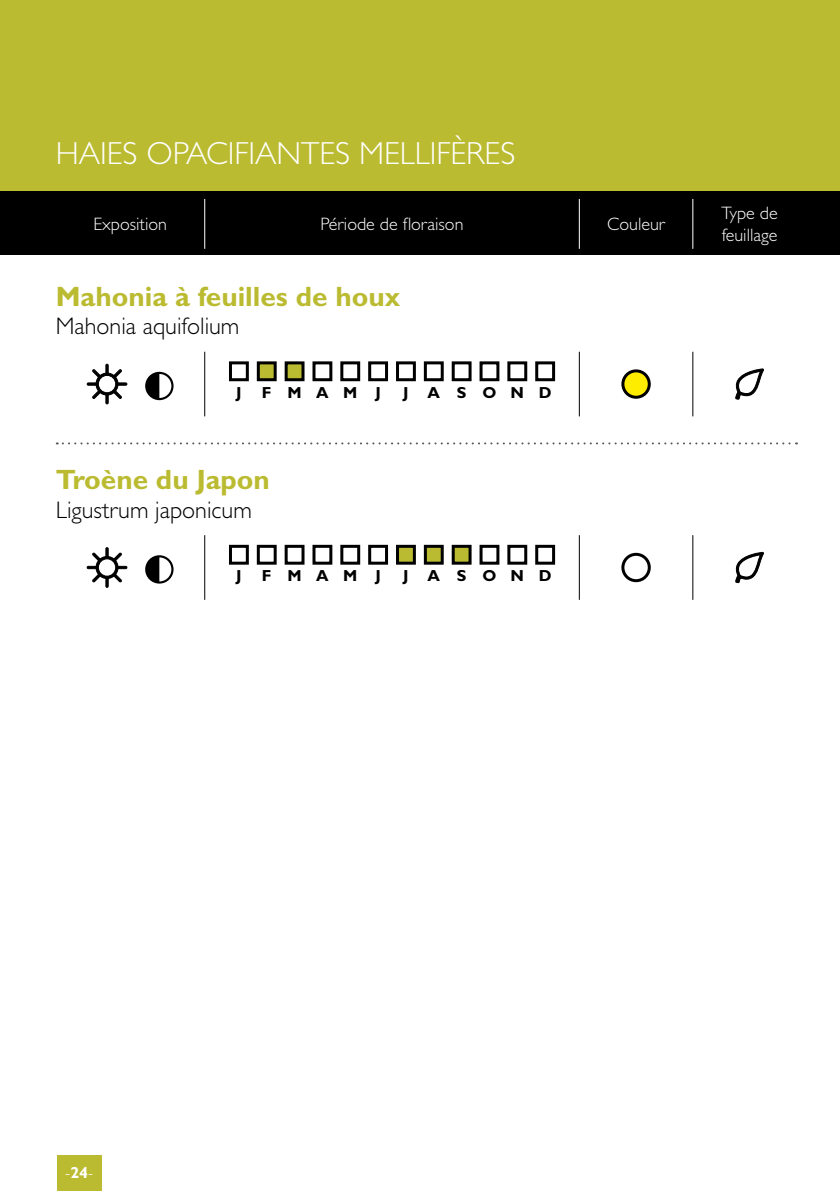
<style>
.page{position:relative;width:840px;height:1191px;background:#fff}
.page>*{position:absolute;margin:0;border:0;box-sizing:border-box;transform-origin:0 0}
.t1{font:300 32px "Gill Sans Std";color:#fff}
.t2{font:700 28px "Gill Sans Std";color:#bbbb32}
.t3{font:300 24px "Gill Sans Std";color:#000}
.t4{font:300 18px/21.6px "Gill Sans Std";color:#fff}
.t5{font:700 16px "Gill Sans Std";letter-spacing:.915em;color:#000}
.t6{font:300 16px "Gill Sans Std";color:#fff}
.s1{font-weight:700}
</style>
<div class="page">
<div style="left:57px;top:1155px;width:44px;height:36px;background:#bbbb32"></div>
<div style="left:0;top:178px;width:839px;height:77px;background:#000"></div>
<div style="left:0;top:0;width:839px;height:191px;background:#bbbb32"></div>
<hr style="left:204px;top:352px;width:1px;height:64px;background:#000">
<hr style="left:578px;top:352px;width:1px;height:64px;background:#000">
<hr style="left:692px;top:352px;width:1px;height:64px;background:#000">
<div style="left:87px;top:383px;width:40px;height:2px;border:1px solid #000"></div>
<div style="left:106px;top:364px;width:2px;height:40px;border:1px solid #000"></div>
<svg style="left:92px;top:369px;width:30px;height:30px"></svg>
<svg style="left:145px;top:372px;width:28px;height:28px"></svg>
<div style="left:229px;top:361px;width:20px;height:20px;border:3px solid #000"></div>
<div style="left:258px;top:363px;width:17px;height:17px;background:#bbbb32"></div>
<div style="left:257px;top:361px;width:19px;height:20px;border:3px solid #000"></div>
<div style="left:286px;top:363px;width:17px;height:17px;background:#bbbb32"></div>
<div style="left:284px;top:361px;width:20px;height:20px;border:3px solid #000"></div>
<div style="left:312px;top:361px;width:20px;height:20px;border:3px solid #000"></div>
<div style="left:340px;top:361px;width:20px;height:20px;border:3px solid #000"></div>
<div style="left:368px;top:361px;width:20px;height:20px;border:3px solid #000"></div>
<div style="left:396px;top:361px;width:19px;height:20px;border:3px solid #000"></div>
<div style="left:423px;top:361px;width:20px;height:20px;border:3px solid #000"></div>
<div style="left:451px;top:361px;width:20px;height:20px;border:3px solid #000"></div>
<div style="left:479px;top:361px;width:20px;height:20px;border:3px solid #000"></div>
<div style="left:507px;top:361px;width:20px;height:20px;border:3px solid #000"></div>
<div style="left:535px;top:361px;width:19px;height:20px;border:3px solid #000"></div>
<div style="left:622px;top:371px;width:27px;height:26px;background:#ffed00;border-radius:50%"></div>
<div style="left:621px;top:369px;width:29px;height:30px;border:3px solid #000;border-radius:50%"></div>
<svg style="left:735px;top:368px;width:28px;height:32px"></svg>
<hr style="left:204px;top:535px;width:1px;height:65px;background:#000">
<hr style="left:578px;top:535px;width:1px;height:65px;background:#000">
<hr style="left:692px;top:535px;width:1px;height:65px;background:#000">
<div style="left:87px;top:566px;width:40px;height:3px;border:1px solid #000"></div>
<div style="left:106px;top:547px;width:2px;height:40px;border:1px solid #000"></div>
<svg style="left:92px;top:552px;width:30px;height:30px"></svg>
<svg style="left:145px;top:555px;width:28px;height:28px"></svg>
<div style="left:229px;top:545px;width:20px;height:19px;border:3px solid #000"></div>
<div style="left:257px;top:545px;width:19px;height:19px;border:3px solid #000"></div>
<div style="left:284px;top:545px;width:20px;height:19px;border:3px solid #000"></div>
<div style="left:312px;top:545px;width:20px;height:19px;border:3px solid #000"></div>
<div style="left:340px;top:545px;width:20px;height:19px;border:3px solid #000"></div>
<div style="left:368px;top:545px;width:20px;height:19px;border:3px solid #000"></div>
<div style="left:397px;top:546px;width:17px;height:17px;background:#bbbb32"></div>
<div style="left:396px;top:545px;width:19px;height:19px;border:3px solid #000"></div>
<div style="left:425px;top:546px;width:17px;height:17px;background:#bbbb32"></div>
<div style="left:423px;top:545px;width:20px;height:19px;border:3px solid #000"></div>
<div style="left:453px;top:546px;width:17px;height:17px;background:#bbbb32"></div>
<div style="left:451px;top:545px;width:20px;height:19px;border:3px solid #000"></div>
<div style="left:479px;top:545px;width:20px;height:19px;border:3px solid #000"></div>
<div style="left:507px;top:545px;width:20px;height:19px;border:3px solid #000"></div>
<div style="left:535px;top:545px;width:19px;height:19px;border:3px solid #000"></div>
<div style="left:621px;top:553px;width:29px;height:29px;border:3px solid #000;border-radius:50%"></div>
<svg style="left:735px;top:552px;width:28px;height:31px"></svg>
<svg style="left:57px;top:442px;width:739px;height:2px"></svg>
<hr style="left:204px;top:199px;width:1px;height:50px;background:#fff">
<hr style="left:578px;top:199px;width:1px;height:50px;background:#fff">
<hr style="left:692px;top:199px;width:1px;height:50px;background:#fff">
<h1 class="t1" style="left:56px;top:135px;width:322px">haies opacifiantes mell</h1>
<h1 class="t1" style="left:429px;top:135px;width:70px">ifères</h1>
<p class="t4" style="left:93px;top:213px;width:75px">Exposition</p>
<p class="t4" style="left:320px;top:213px;width:144px">Période de floraison</p>
<p class="t4" style="left:607px;top:213px;width:60px">Couleur</p>
<p class="t4" style="left:721px;top:203px;width:58px">Type de feuillage</p>
<h2 class="t2" style="left:56px;top:279px;width:346px">Mahonia à feuilles de houx</h2>
<h3 class="t3" style="left:56px;top:313px;width:185px">Mahonia aquifolium</h3>
<p class="t5" style="left:236px;top:383px;width:7px">J</p>
<p class="t5" style="left:262px;top:383px;width:120px">FMAM J</p>
<p class="t5" style="left:403px;top:383px;width:150px">J ASOND</p>
<h2 class="t2" style="left:56px;top:463px;width:215px">Troène du Japon</h2>
<h3 class="t3" style="left:56px;top:496px;width:197px">Ligustrum japonicum</h3>
<p class="t5" style="left:236px;top:566px;width:7px">J</p>
<p class="t5" style="left:262px;top:566px;width:120px">FMAM J</p>
<p class="t5" style="left:403px;top:566px;width:150px">J ASOND</p>
<p class="t6" style="left:65px;top:1163px;width:29px">-<span class="s1">24</span>-</p>
</div>
